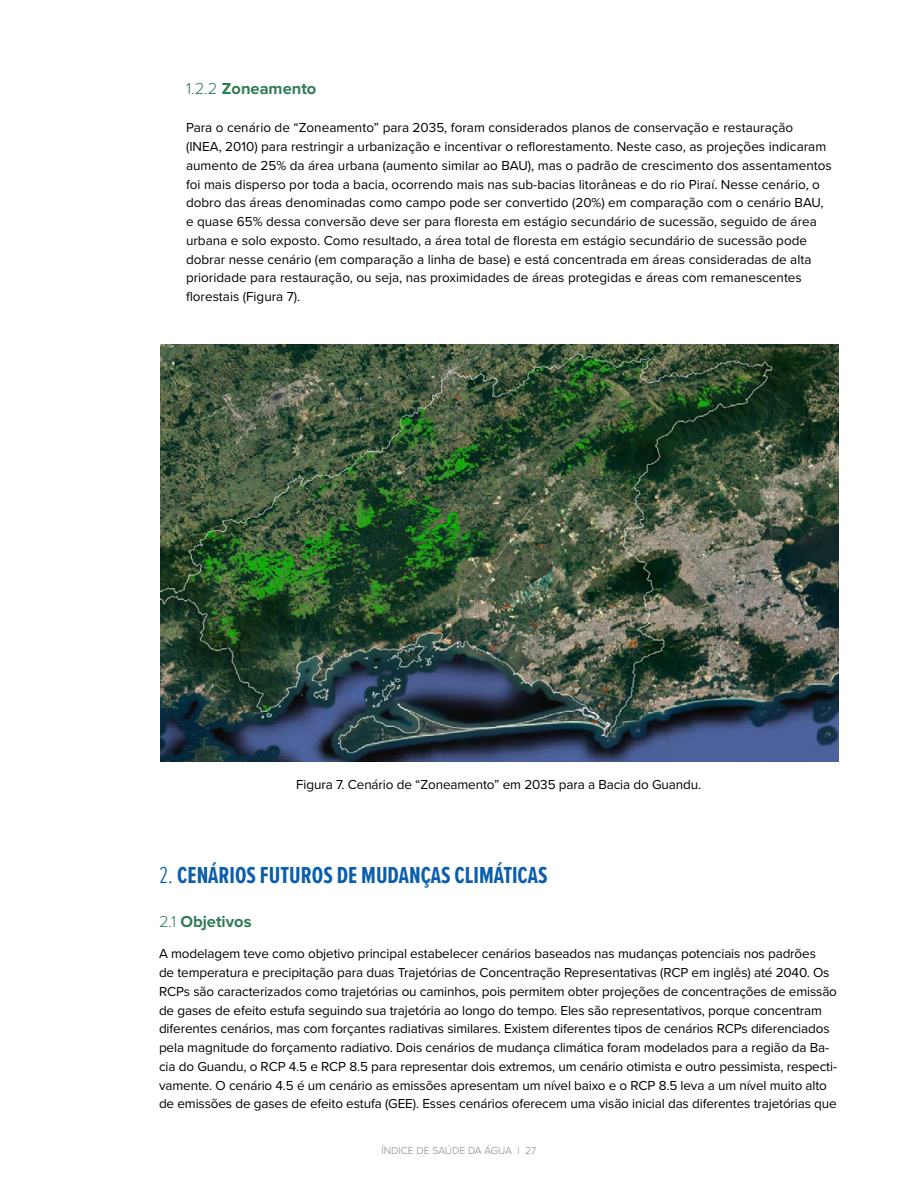
<style>
.page{position:relative;width:918px;height:1188px;background:#fff}
.page>*{position:absolute;margin:0;border:0;box-sizing:border-box;transform-origin:0 0}
.t1{font:700 24px "Proxima Nova Ex Cn";color:#0a5eab}
.t2{font:700 16.5px "Proxima Nova";color:#307c58}
.t3{font:13.5px/18.8px "Proxima Nova";letter-spacing:-.01em;color:#000}
.t4{font:300 10.5px "Proxima Nova";color:#80888f}
.s1{font-weight:300}
</style>
<div class="page">
<img style="left:161px;top:345px;width:678px;height:416px">
<p class="t2" style="left:186px;top:79px;width:132px"><span class="s1">1.2.2</span> Zoneamento</p>
<p class="t3" style="left:186px;top:119px;width:647px">Para o cenário de “Zoneamento” para 2035, foram considerados planos de conservação e restauração (INEA, 2010) para restringir a urbanização e incentivar o reflorestamento. Neste caso, as projeções indicaram aumento de 25% da área urbana (aumento similar ao BAU), mas o padrão de crescimento dos assentamentos foi mais disperso por toda a bacia, ocorrendo mais nas sub-bacias litorâneas e do rio Piraí. Nesse cenário, o dobro das áreas denominadas como campo pode ser convertido (20%) em comparação com o cenário BAU, e quase 65% dessa conversão deve ser para floresta em estágio secundário de sucessão, seguido de área urbana e solo exposto. Como resultado, a área total de floresta em estágio secundário de sucessão pode dobrar nesse cenário (em comparação a linha de base) e está concentrada em áreas consideradas de alta prioridade para restauração, ou seja, nas proximidades de áreas protegidas e áreas com remanescentes florestais (Figura 7).</p>
<p class="t3" style="left:296px;top:776px;width:406px">Figura 7. Cenário de “Zoneamento” em 2035 para a Bacia do Guandu.</p>
<h1 class="t1" style="left:159px;top:860px;width:390px"><span class="s1">2.</span> CENÁRIOS FUTUROS DE MUDANÇAS CLIMÁTICAS</h1>
<p class="t2" style="left:159px;top:912px;width:94px"><span class="s1">2.1</span> Objetivos</p>
<p class="t3" style="left:159px;top:945px;width:680px">A modelagem teve como objetivo principal estabelecer cenários baseados nas mudanças potenciais nos padrões<br>de temperatura e precipitação para duas Trajetórias de Concentração Representativas (RCP em inglês) até 2040. Os RCPs são caracterizados como trajetórias ou caminhos, pois permitem obter projeções de concentrações de emissão de gases de efeito estufa seguindo sua trajetória ao longo do tempo. Eles são representativos, porque concentram diferentes cenários, mas com forçantes radiativas similares. Existem diferentes tipos de cenários RCPs diferenciados pela magnitude do forçamento radiativo. Dois cenários de mudança climática foram modelados para a região da Ba&shy;cia do Guandu, o RCP 4.5 e RCP 8.5 para representar dois extremos, um cenário otimista e outro pessimista, respecti&shy;vamente. O cenário 4.5 é um cenário as emissões apresentam um nível baixo e o RCP 8.5 leva a um nível muito alto de emissões de gases de efeito estufa (GEE). Esses cenários oferecem uma visão inicial das diferentes trajetórias que</p>
<p class="t4" style="left:382px;top:1145px;width:156px">ÍNDICE DE SAÚDE DA ÁGUA | 27</p>
</div>
